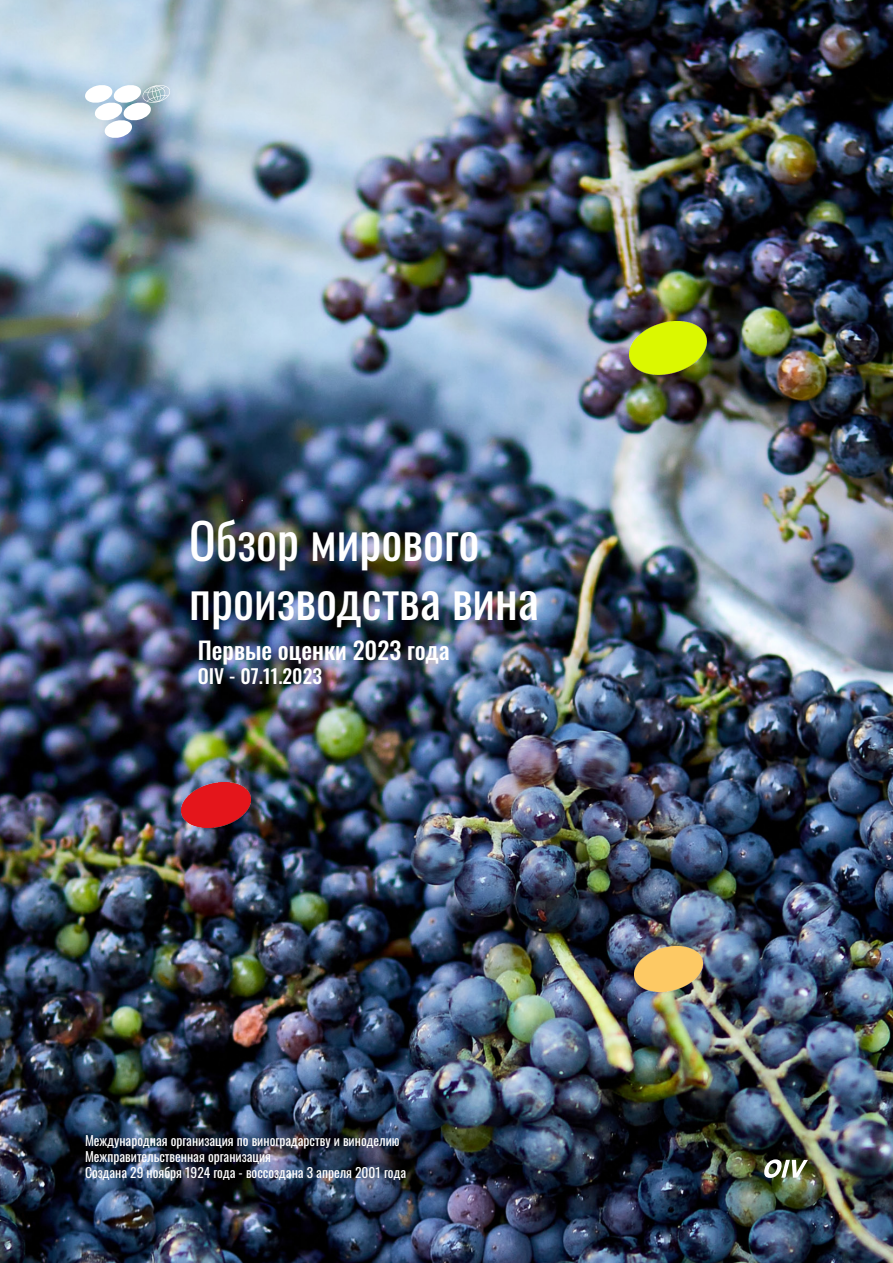
<style>
.page{position:relative;width:893px;height:1263px;background:#fff}
.page>*{position:absolute;margin:0;border:0;box-sizing:border-box;transform-origin:0 0}
.t1{font:49.5px/59.4px "Oswald";color:#fff}
.t2{font:500 24px "Oswald";color:#fff}
.t3{font:500 19.5px "Oswald";color:#fff}
.t4{font:13.5px "Oswald";color:#fff}
</style>
<div class="page">
<img style="left:0;top:0;width:893px;height:1263px">
<svg style="left:763px;top:1159px;width:45px;height:19px"></svg>
<svg style="left:82px;top:82px;width:88px;height:57px"></svg>
<img style="left:634px;top:946px;width:68px;height:45px">
<img style="left:182px;top:782px;width:68px;height:45px">
<img style="left:630px;top:321px;width:77px;height:54px">
<p class="t1" style="left:189px;top:506px;width:351px">Обзор мирового производства вина</p>
<p class="t2" style="left:198px;top:638px;width:253px">Первые оценки 2023 года</p>
<p class="t3" style="left:198px;top:665px;width:126px">OIV - 07.11.2023</p>
<p class="t4" style="left:85px;top:1128px;width:316px">Международная организация по виноградарству и виноделию</p>
<p class="t4" style="left:85px;top:1144px;width:188px">Межправительственная организация</p>
<p class="t4" style="left:85px;top:1160px;width:323px">Создана 29 ноября 1924 года - воссоздана 3 апреля 2001 года</p>
</div>
